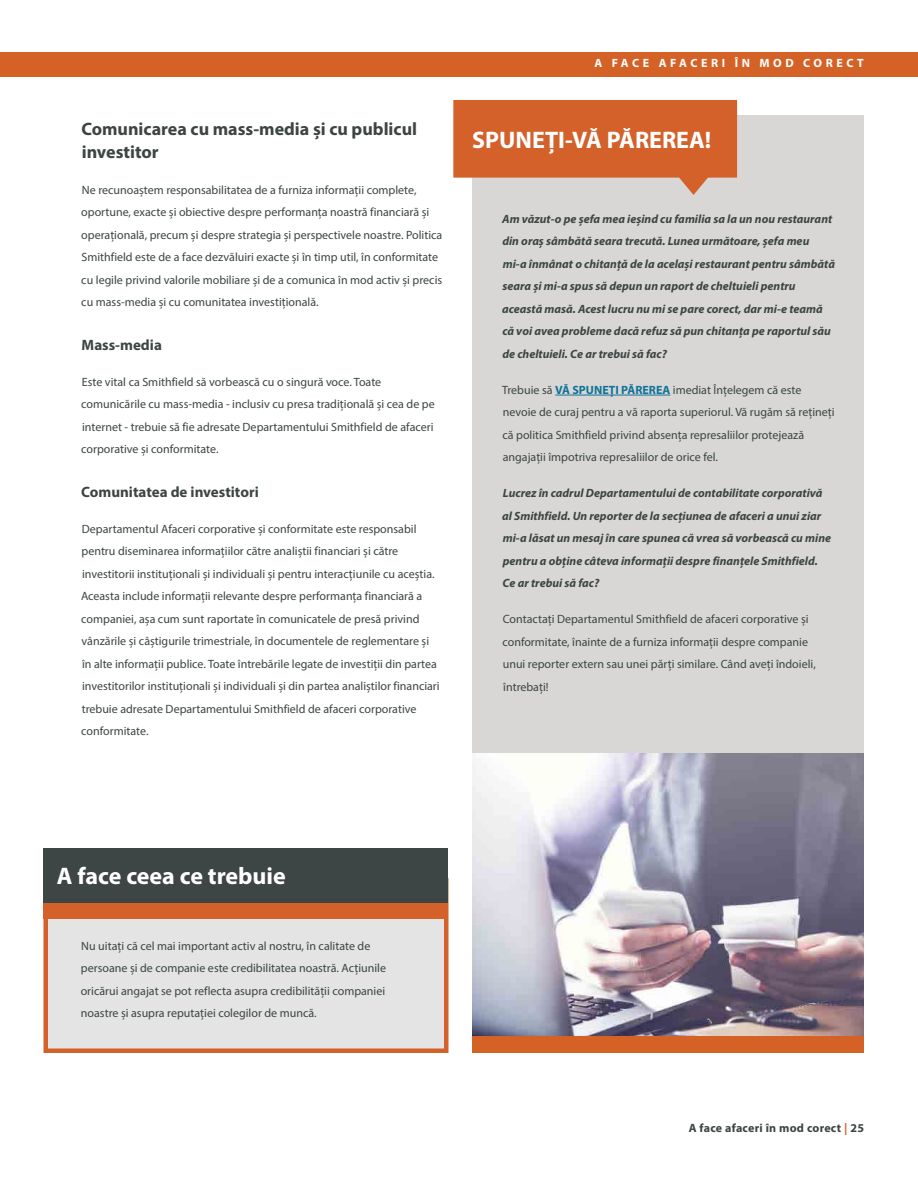
<style>
.page{position:relative;width:918px;height:1188px;background:#fff}
.page>*{position:absolute;margin:0;border:0;box-sizing:border-box;transform-origin:0 0}
.Body_Copy{font:700 24px "Myriad Pro";color:#fff}
.Body_Copy-2{font:700 18px/22.5px "Myriad Pro";color:#3b4543}
.Body_Copy-3{font:700 15px "Myriad Pro";color:#3b4543}
.Body_Copy-4{font:12px/22.5px "Myriad Pro";color:#3b4543}
.Body_Copy-5{font:italic 700 12px/22.5px "Myriad Pro";color:#3b4543}
.t1{font:700 12px "Myriad Pro";letter-spacing:.02em;color:#3b4543}
.t2{font:700 12px "Myriad Pro";letter-spacing:.3em;color:#fff}
.s1{font-weight:700;color:#107398}
.s2{color:#d46227}
</style>
<div class="page">
<div style="left:0;top:52px;width:918px;height:25px;background:#d46227"></div>
<div style="left:472px;top:117px;width:392px;height:936px;background:#d9d7d5"></div>
<hr style="left:555px;top:395px;width:115px;height:1px;background:#107398">
<div style="left:44px;top:878px;width:404px;height:175px;background:#e4e4e4;border:4px solid #d46129"></div>
<div style="left:44px;top:903px;width:404px;height:16px;background:#d46129"></div>
<div style="left:44px;top:848px;width:404px;height:55px;background:#3d4545"></div>
<img style="left:472px;top:754px;width:392px;height:283px">
<div style="left:643px;top:115px;width:221px;height:47px;background:#d9d7d5"></div>
<div style="left:472px;top:1037px;width:392px;height:16px;background:#d46227"></div>
<svg style="left:453px;top:100px;width:284px;height:95px"></svg>
<p class="Body_Copy-2" style="left:81px;top:117px;width:337px">Comunicarea cu mass-media și cu publicul investitor</p>
<p class="Body_Copy-4" style="left:81px;top:178px;width:363px">Ne recunoaștem responsabilitatea de a furniza informații complete, oportune, exacte și obiective despre performanța noastră financiară și operațională, precum și despre strategia și perspectivele noastre. Politica Smithfield este de a face dezvăluiri exacte și în timp util, în conformitate cu legile privind valorile mobiliare și de a comunica în mod activ și precis cu mass-media și cu comunitatea investițională.</p>
<p class="Body_Copy-3" style="left:82px;top:335px;width:82px">Mass-media</p>
<p class="Body_Copy-4" style="left:81px;top:370px;width:355px">Este vital ca Smithfield să vorbească cu o singură voce. Toate comunicările cu mass-media - inclusiv cu presa tradițională și cea de pe internet - trebuie să fie adresate Departamentului Smithfield de afaceri corporative și conformitate.</p>
<p class="Body_Copy-3" style="left:81px;top:482px;width:179px">Comunitatea de investitori</p>
<p class="Body_Copy-4" style="left:81px;top:517px;width:360px">Departamentul Afaceri corporative și conformitate este responsabil pentru diseminarea informațiilor către analiștii financiari și către investitorii instituționali și individuali și pentru interacțiunile cu aceștia.<br>Aceasta include informații relevante despre performanța financiară a companiei, așa cum sunt raportate în comunicatele de presă privind vânzările și câștigurile trimestriale, în documentele de reglementare și în alte informații publice. Toate întrebările legate de investiții din partea investitorilor instituționali și individuali și din partea analiștilor financiari trebuie adresate Departamentului Smithfield de afaceri corporative conformitate.</p>
<p class="t2" style="left:595px;top:55px;width:271px">A FACE AFACERI ÎN MOD CORECT</p>
<p class="Body_Copy" style="left:472px;top:124px;width:240px">SPUNEȚI-VĂ PĂREREA!</p>
<p class="Body_Copy-5" style="left:502px;top:207px;width:334px">Am văzut-o pe șefa mea ieșind cu familia sa la un nou restaurant din oraș sâmbătă seara trecută. Lunea următoare, șefa meu mi-a înmânat o chitanță de la același restaurant pentru sâmbătă seara și mi-a spus să depun un raport de cheltuieli pentru această masă. Acest lucru nu mi se pare corect, dar mi-e teamă că voi avea probleme dacă refuz să pun chitanța pe raportul său de cheltuieli. Ce ar trebui să fac?</p>
<p class="Body_Copy-4" style="left:502px;top:378px;width:334px">Trebuie să <span class="s1">VĂ SPUNEȚI PĂREREA</span> imediat Înțelegem că este nevoie de curaj pentru a vă raporta superiorul. Vă rugăm să rețineți că politica Smithfield privind absența represaliilor protejează angajații împotriva represaliilor de orice fel.</p>
<p class="Body_Copy-5" style="left:502px;top:482px;width:330px">Lucrez în cadrul Departamentului de contabilitate corporativă al Smithfield. Un reporter de la secțiunea de afaceri a unui ziar mi-a lăsat un mesaj în care spunea că vrea să vorbească cu mine pentru a obține câteva informații despre finanțele Smithfield.<br>Ce ar trebui să fac?</p>
<p class="Body_Copy-4" style="left:503px;top:608px;width:315px">Contactați Departamentul Smithfield de afaceri corporative și conformitate, înainte de a furniza informații despre companie unui reporter extern sau unei părți similare. Când aveți îndoieli, întrebați!</p>
<p class="Body_Copy" style="left:57px;top:860px;width:231px">A face ceea ce trebuie</p>
<p class="Body_Copy-4" style="left:81px;top:934px;width:307px">Nu uitați că cel mai important activ al nostru, în calitate de persoane și de companie este credibilitatea noastră. Acțiunile oricărui angajat se pot reflecta asupra credibilității companiei noastre și asupra reputației colegilor de muncă.</p>
<p class="t1" style="left:689px;top:1120px;width:177px">A face afaceri în mod corect <span class="s2">|</span> 25</p>
</div>
